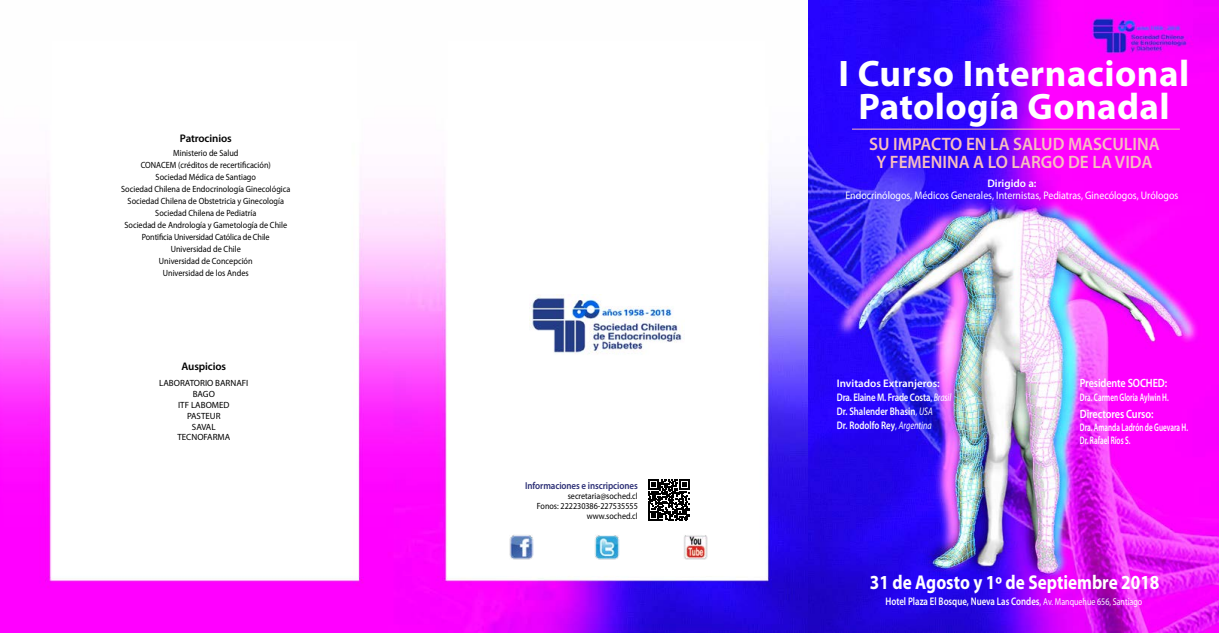
<style>
.page{position:relative;width:1219px;height:633px;background:#fff}
.page>*{position:absolute;margin:0;border:0;box-sizing:border-box;transform-origin:0 0}
.t1{font:700 37px/33px "Myriad Pro";letter-spacing:.01em;color:#fff;text-align:center}
.t2{font:700 20px "Myriad Pro";color:#fff;scale:.86 1}
.t3{font:600 18px/18px "Myriad Pro";color:#f7bec0;text-align:center;scale:.96 1}
.t4{font:600 12px "Myriad Pro";letter-spacing:-.01em;color:#fff;scale:.85 1}
.t5{font:600 11px/14px "Myriad Pro";color:#fff}
.t6{font:11px "Myriad Pro";color:#fff;scale:.9 1}
.t7{font:600 11px/13px "Myriad Pro";color:#fff;scale:.65 1}
.t8{font:600 11px "Myriad Pro";color:#fff;scale:.8 1}
.t9{font:600 11px "Myriad Pro";letter-spacing:-.01em;color:#000}
.t10{font:600 10px "Myriad Pro";letter-spacing:-.01em;color:#2b2e75;scale:.9 1}
.t11{font:9px/12px "Myriad Pro";color:#000;text-align:center;scale:.91 1}
.t12{font:9px/10px "Myriad Pro";color:#000;text-align:right;scale:.9 1}
.t13{font:9px/10.8px "Myriad Pro";color:#000;text-align:center}
.s1{font-weight:400}
.s2{font-weight:400;font-style:italic}
.s3{font-weight:400;font-size:10px}
</style>
<div class="page">
<img style="left:0;top:0;width:1219px;height:632px">
<img style="left:509px;top:534px;width:25px;height:24px">
<img style="left:595px;top:534px;width:24px;height:24px">
<img style="left:683px;top:534px;width:24px;height:24px">
<hr style="left:852px;top:128px;width:328px;height:1px;background:#f6b2b9">
<svg style="left:648px;top:479px;width:42px;height:41px"></svg>
<img style="left:529px;top:294px;width:155px;height:61px">
<p class="t9" style="left:180px;top:131px;width:53px">Patrocinios</p>
<p class="t11" style="left:121px;top:147px;width:187px">Ministerio de Salud<br>CONACEM (créditos de recertificación)<br>Sociedad Médica de Santiago<br>Sociedad Chilena de Endocrinología Ginecológica Sociedad Chilena de Obstetricia y Ginecología Sociedad Chilena de Pediatría<br>Sociedad de Andrología y Gametología de Chile Pontificia Universidad Católica de Chile Universidad de Chile<br>Universidad de Concepción<br>Universidad de los Andes</p>
<p class="t9" style="left:182px;top:358px;width:46px">Auspicios</p>
<p class="t13" style="left:159px;top:377px;width:91px">LABORATORIO BARNAFI<br>BAGO<br>ITF LABOMED<br>PASTEUR<br>SAVAL<br>TECNOFARMA</p>
<p class="t10" style="left:525px;top:478px;width:127px">Informaciones e inscripciones</p>
<p class="t12" style="left:537px;top:490px;width:114px">secretaria@soched.cl<br>Fonos: 222230386-227535555 www.soched.cl</p>
<h1 class="t1" style="left:839px;top:56px;width:352px">I Curso Internacional<br>Patología Gonadal</h1>
<h3 class="t3" style="left:869px;top:134px;width:304px">SU IMPACTO EN LA SALUD MASCULINA<br>Y FEMENINA A LO LARGO DE LA VIDA</h3>
<p class="t5" style="left:987px;top:175px;width:51px">Dirigido a:</p>
<p class="t6" style="left:845px;top:188px;width:372px">Endocrinólogos, Médicos Generales, Internistas, Pediatras, Ginecólogos, Urólogos</p>
<p class="t5" style="left:837px;top:375px;width:116px">Invitados Extranjeros:<br>Dra. Elaine M. Frade Costa<span class="s1">,</span> <span class="s2">Brasil<br></span>Dr. Shalender Bhasin<span class="s1">,</span> <span class="s2">USA<br></span>Dr. Rodolfo Rey<span class="s1">,</span> <span class="s2">Argentina</span></p>
<h3 class="t4" style="left:1080px;top:375px;width:104px">Presidente SOCHED:</h3>
<p class="t7" style="left:1080px;top:390px;width:138px">Dra. Carmen Gloria Aylwin H.</p>
<h3 class="t4" style="left:1080px;top:406px;width:88px">Directores Curso:</h3>
<p class="t7" style="left:1080px;top:420px;width:168px">Dra. Amanda Ladrón de Guevara H.<br>Dr. Rafael Ríos S.</p>
<h2 class="t2" style="left:870px;top:569px;width:338px">31 de Agosto y 1º de Septiembre 2018</h2>
<p class="t8" style="left:885px;top:593px;width:322px">Hotel Plaza El Bosque, Nueva Las Condes<span class="s1">,</span> <span class="s3">Av. Manquehue 656, Santiago</span></p>
</div>
